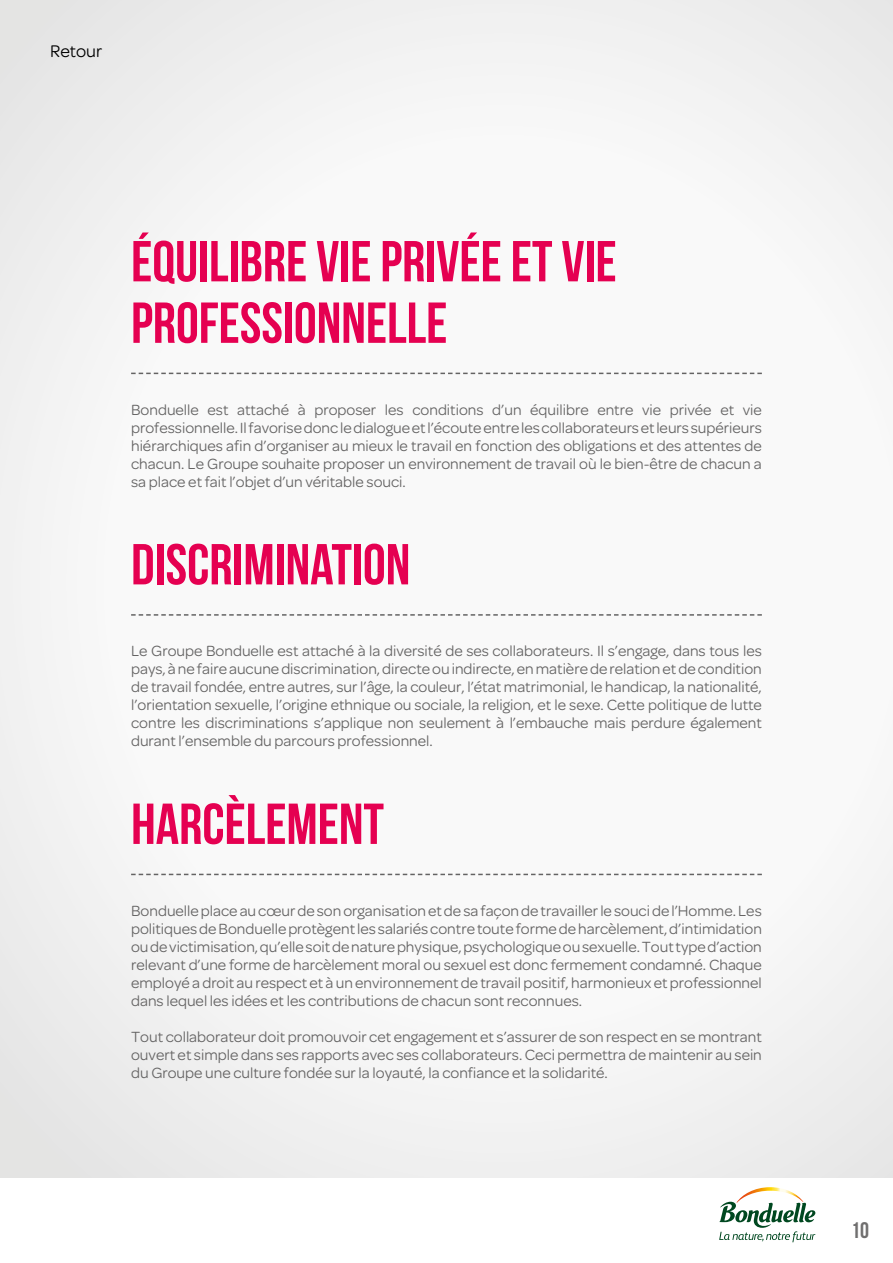
<style>
.page{position:relative;width:893px;height:1263px;background:#fff}
.page>*{position:absolute;margin:0;border:0;box-sizing:border-box;transform-origin:0 0}
.t1{font:57.6px/61.5px "Bebas Neue";color:#e50051}
.t2{font:22.5px "Bebas Neue";color:#706f6f}
.t3{font:18px "Omnes";color:#000}
.t4{font:15.75px/18px "Omnes";color:#646363;text-align:justify}
</style>
<div class="page">
<div style="left:0;top:0;width:893px;height:1178px;background:linear-gradient(to right,#f3f3f3,#f8f8f8)"></div>
<svg style="left:719px;top:1187px;width:96px;height:55px"></svg>
<svg style="left:131px;top:373px;width:631px;height:1px"></svg>
<svg style="left:131px;top:614px;width:631px;height:2px"></svg>
<svg style="left:131px;top:874px;width:631px;height:1px"></svg>
<p class="t3" style="left:50px;top:41px;width:54px">Retour</p>
<h1 class="t1" style="left:131px;top:230px;width:487px">ÉQUILIBRE VIE PRIVÉE ET VIE<br>PROFESSIONNELLE</h1>
<p class="t4" style="left:131px;top:401px;width:632px">Bonduelle est attaché à proposer les conditions d’un équilibre entre vie privée et vie professionnelle. Il favorise donc le dialogue et l’écoute entre les collaborateurs et leurs supérieurs hiérarchiques afin d’organiser au mieux le travail en fonction des obligations et des attentes de chacun. Le Groupe souhaite proposer un environnement de travail où le bien-être de chacun a sa place et fait l’objet d’un véritable souci.</p>
<h1 class="t1" style="left:131px;top:533px;width:281px">DISCRIMINATION</h1>
<p class="t4" style="left:131px;top:642px;width:632px">Le Groupe Bonduelle est attaché à la diversité de ses collaborateurs. Il s’engage, dans tous les pays, à ne faire aucune discrimination, directe ou indirecte, en matière de relation et de condition de travail fondée, entre autres, sur l’âge, la couleur, l’état matrimonial, le handicap, la nationalité, l’orientation sexuelle, l’origine ethnique ou sociale, la religion, et le sexe. Cette politique de lutte contre les discriminations s’applique non seulement à l’embauche mais perdure également durant l’ensemble du parcours professionnel.</p>
<h1 class="t1" style="left:131px;top:792px;width:254px">HARCÈLEMENT</h1>
<p class="t4" style="left:131px;top:902px;width:632px">Bonduelle place au cœur de son organisation et de sa façon de travailler le souci de l’Homme. Les politiques de Bonduelle protègent les salariés contre toute forme de harcèlement, d’intimidation ou de victimisation, qu’elle soit de nature physique, psychologique ou sexuelle. Tout type d’action relevant d’une forme de harcèlement moral ou sexuel est donc fermement condamné. Chaque employé a droit au respect et à un environnement de travail positif, harmonieux et professionnel dans lequel les idées et les contributions de chacun sont reconnues.</p>
<p class="t4" style="left:131px;top:1028px;width:632px">Tout collaborateur doit promouvoir cet engagement et s’assurer de son respect en se montrant ouvert et simple dans ses rapports avec ses collaborateurs. Ceci permettra de maintenir au sein du Groupe une culture fondée sur la loyauté, la confiance et la solidarité.</p>
<h2 class="t2" style="left:851px;top:1218px;width:19px">10</h2>
</div>
